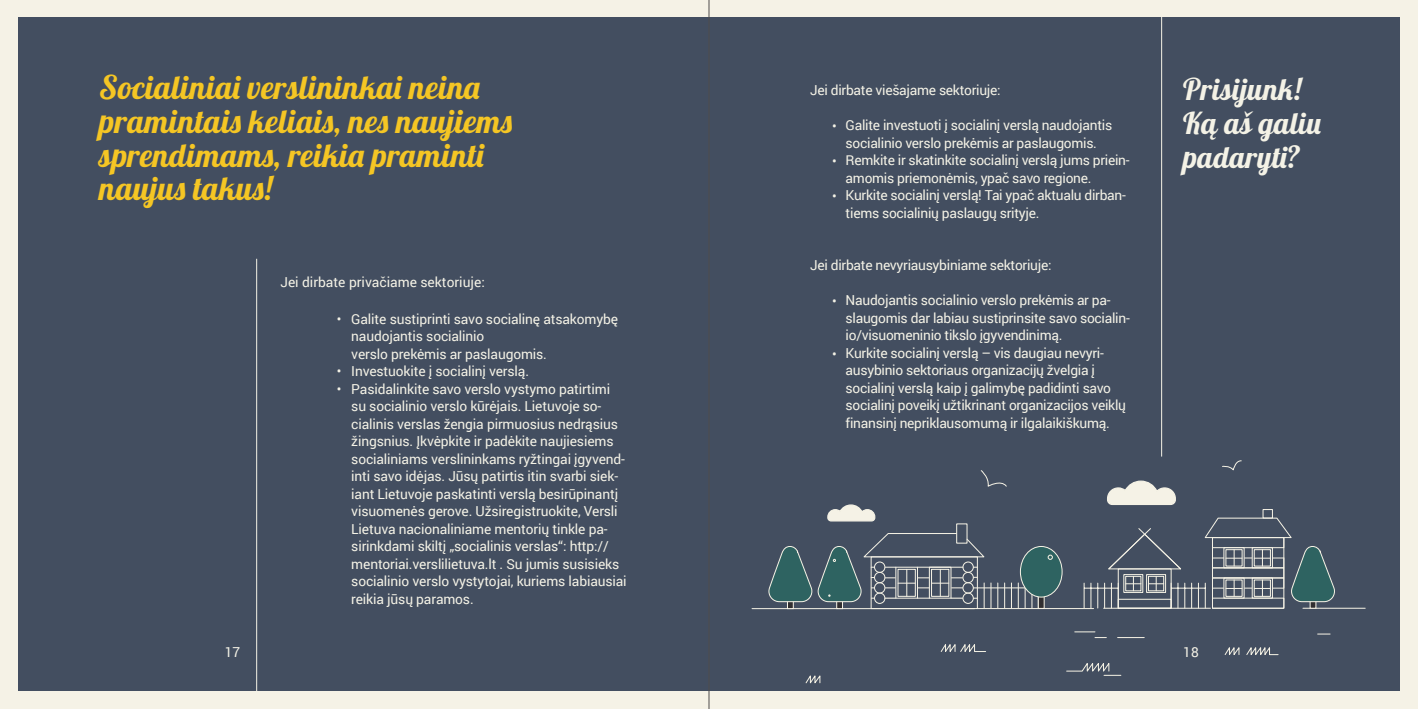
<style>
.page{position:relative;width:1418px;height:709px;background:#fff}
.page>*{position:absolute;margin:0;border:0;box-sizing:border-box;transform-origin:0 0}
.t1{font:32.5px/33.8px "Lobster";letter-spacing:.01em;color:#f5c624}
.t2{font:30px/33.8px "Lobster";letter-spacing:.01em;color:#f4f2e6}
.t3{font:13.75px/17.5px "Roboto";letter-spacing:-.015em;color:#f4f2e6}
</style>
<div class="page">
<div style="left:0;top:0;width:1417px;height:709px;background:#f5f2e6"></div>
<div style="left:18px;top:18px;width:1381px;height:673px;background:#434e60"></div>
<hr style="left:256px;top:259px;width:1px;height:443px;background:#f5f2e6">
<hr style="left:1161px;top:6px;width:1px;height:450px;background:#f5f2e6">
<svg style="left:1317px;top:633px;width:12px;height:1px"></svg>
<hr style="left:752px;top:608px;width:222px;height:1px;background:#f5f2e5">
<hr style="left:977px;top:608px;width:116px;height:1px;background:#f5f2e5">
<hr style="left:1302px;top:607px;width:63px;height:1px;background:#f5f2e5">
<svg style="left:805px;top:631px;width:474px;height:53px"></svg>
<hr style="left:1103px;top:607px;width:107px;height:1px;background:#f5f2e5">
<div style="left:956px;top:523px;width:11px;height:20px;border:1px solid #f5f2e5"></div>
<svg style="left:1037px;top:585px;width:7px;height:24px"></svg>
<div style="left:1020px;top:546px;width:42px;height:51px;background:#2e6361;border-radius:50%"></div>
<div style="left:1019px;top:546px;width:43px;height:51px;border:1px solid #f5f2e5;border-radius:50%"></div>
<svg style="left:1047px;top:554px;width:5px;height:6px"></svg>
<div style="left:1117px;top:568px;width:54px;height:40px;border:1px solid #f5f2e5"></div>
<svg style="left:1108px;top:528px;width:73px;height:42px"></svg>
<div style="left:1123px;top:574px;width:20px;height:19px;border:1px solid #f5f2e5"></div>
<div style="left:1125px;top:576px;width:16px;height:15px;border:1px solid #f5f2e5"></div>
<svg style="left:1125px;top:576px;width:15px;height:15px"></svg>
<div style="left:1146px;top:574px;width:20px;height:19px;border:1px solid #f5f2e5"></div>
<div style="left:1147px;top:576px;width:17px;height:15px;border:1px solid #f5f2e5"></div>
<svg style="left:1148px;top:576px;width:15px;height:15px"></svg>
<div style="left:1117px;top:598px;width:54px;height:10px;border:1px solid #f5f2e5"></div>
<svg style="left:1170px;top:583px;width:1px;height:25px"></svg>
<svg style="left:1177px;top:583px;width:1px;height:25px"></svg>
<svg style="left:1184px;top:583px;width:1px;height:25px"></svg>
<svg style="left:1191px;top:583px;width:7px;height:25px"></svg>
<svg style="left:1204px;top:583px;width:1px;height:25px"></svg>
<hr style="left:1171px;top:587px;width:34px;height:1px;background:#f5f2e5">
<svg style="left:1083px;top:583px;width:1px;height:25px"></svg>
<svg style="left:1090px;top:583px;width:1px;height:25px"></svg>
<svg style="left:1097px;top:583px;width:1px;height:25px"></svg>
<svg style="left:1104px;top:583px;width:7px;height:25px"></svg>
<svg style="left:1117px;top:583px;width:1px;height:25px"></svg>
<hr style="left:1084px;top:587px;width:34px;height:1px;background:#f5f2e5">
<svg style="left:1291px;top:546px;width:44px;height:62px"></svg>
<div style="left:1211px;top:597px;width:73px;height:11px;border:1px solid #f5f2e5"></div>
<div style="left:1211px;top:577px;width:73px;height:11px;border:1px solid #f5f2e5"></div>
<div style="left:1211px;top:567px;width:73px;height:11px;border:1px solid #f5f2e5"></div>
<div style="left:1211px;top:557px;width:73px;height:11px;border:1px solid #f5f2e5"></div>
<div style="left:1211px;top:537px;width:73px;height:11px;border:1px solid #f5f2e5"></div>
<div style="left:1223px;top:547px;width:21px;height:21px;border:1px solid #f5f2e5"></div>
<div style="left:1251px;top:547px;width:21px;height:21px;border:1px solid #f5f2e5"></div>
<div style="left:1223px;top:577px;width:21px;height:21px;border:1px solid #f5f2e5"></div>
<div style="left:1225px;top:579px;width:17px;height:18px;border:1px solid #f5f2e5"></div>
<div style="left:1251px;top:577px;width:21px;height:21px;border:1px solid #f5f2e5"></div>
<div style="left:1253px;top:579px;width:17px;height:18px;border:1px solid #f5f2e5"></div>
<svg style="left:1204px;top:517px;width:88px;height:22px"></svg>
<div style="left:1262px;top:509px;width:10px;height:9px;border:1px solid #f5f2e5"></div>
<svg style="left:1213px;top:549px;width:70px;height:17px"></svg>
<svg style="left:1213px;top:580px;width:70px;height:16px"></svg>
<svg style="left:768px;top:532px;width:273px;height:77px"></svg>
<hr style="left:884px;top:597px;width:78px;height:1px;background:#f5f2e5">
<svg style="left:827px;top:504px;width:49px;height:18px"></svg>
<svg style="left:980px;top:460px;width:262px;height:45px"></svg>
<hr style="left:708px;top:0;width:1px;height:709px;background:#4f4d4d">
<h1 class="t1" style="left:99px;top:70px;width:415px">Socialiniai verslininkai neina pramintais keliais, nes naujiems sprendimams, reikia praminti naujus takus!</h1>
<h2 class="t2" style="left:1183px;top:72px;width:139px">Prisijunk!<br>Ką aš galiu padaryti?</h2>
<p class="t3" style="left:810px;top:81px;width:192px">Jei dirbate viešajame sektoriuje:</p>
<p class="t3" style="left:845px;top:116px;width:285px">Galite investuoti į socialinį verslą naudojantis socialinio verslo prekėmis ar paslaugomis.<br>Remkite ir skatinkite socialinį verslą jums priein&shy;amomis priemonėmis, ypač savo regione.<br>Kurkite socialinį verslą! Tai ypač aktualu dirban&shy;tiems socialinių paslaugų srityje.</p>
<p class="t3" style="left:810px;top:256px;width:243px">Jei dirbate nevyriausybiniame sektoriuje:</p>
<p class="t3" style="left:845px;top:291px;width:286px">Naudojantis socialinio verslo prekėmis ar pa&shy;slaugomis dar labiau sustiprinsite savo socialin&shy;io/visuomeninio tikslo įgyvendinimą.<br>Kurkite socialinį verslą – vis daugiau nevyri&shy;ausybinio sektoriaus organizacijų žvelgia į socialinį verslą kaip į galimybę padidinti savo socialinį poveikį užtikrinant organizacijos veiklų finansinį nepriklausomumą ir ilgalaikiškumą.</p>
<p class="t3" style="left:832px;top:116px;width:6px">•</p>
<p class="t3" style="left:832px;top:151px;width:6px">•</p>
<p class="t3" style="left:832px;top:186px;width:6px">•</p>
<p class="t3" style="left:280px;top:273px;width:206px">Jei dirbate privačiame sektoriuje:</p>
<p class="t3" style="left:351px;top:309px;width:277px">Galite sustiprinti savo socialinę atsakomybę naudojantis socialinio<br>verslo prekėmis ar paslaugomis.<br>Investuokite į socialinį verslą.<br>Pasidalinkite savo verslo vystymo patirtimi su socialinio verslo kūrėjais. Lietuvoje so&shy;cialinis verslas žengia pirmuosius nedrąsius žingsnius. Įkvėpkite ir padėkite naujiesiems socialiniams verslininkams ryžtingai įgyvend&shy;inti savo idėjas. Jūsų patirtis itin svarbi siek&shy;iant Lietuvoje paskatinti verslą besirūpinantį visuomenės gerove. Užsiregistruokite, Versli Lietuva nacionaliniame mentorių tinkle pa&shy;sirinkdami skiltį „socialinis verslas“: http:// mentoriai.verslilietuva.lt . Su jumis susisieks socialinio verslo vystytojai, kuriems labiausiai reikia jūsų paramos.</p>
<p class="t3" style="left:832px;top:292px;width:6px">•</p>
<p class="t3" style="left:337px;top:309px;width:6px">•</p>
<p class="t3" style="left:832px;top:344px;width:6px">•</p>
<p class="t3" style="left:337px;top:362px;width:6px">• •</p>
<p class="t3" style="left:225px;top:642px;width:17px">17</p>
<p class="t3" style="left:1183px;top:642px;width:17px">18</p>
</div>
